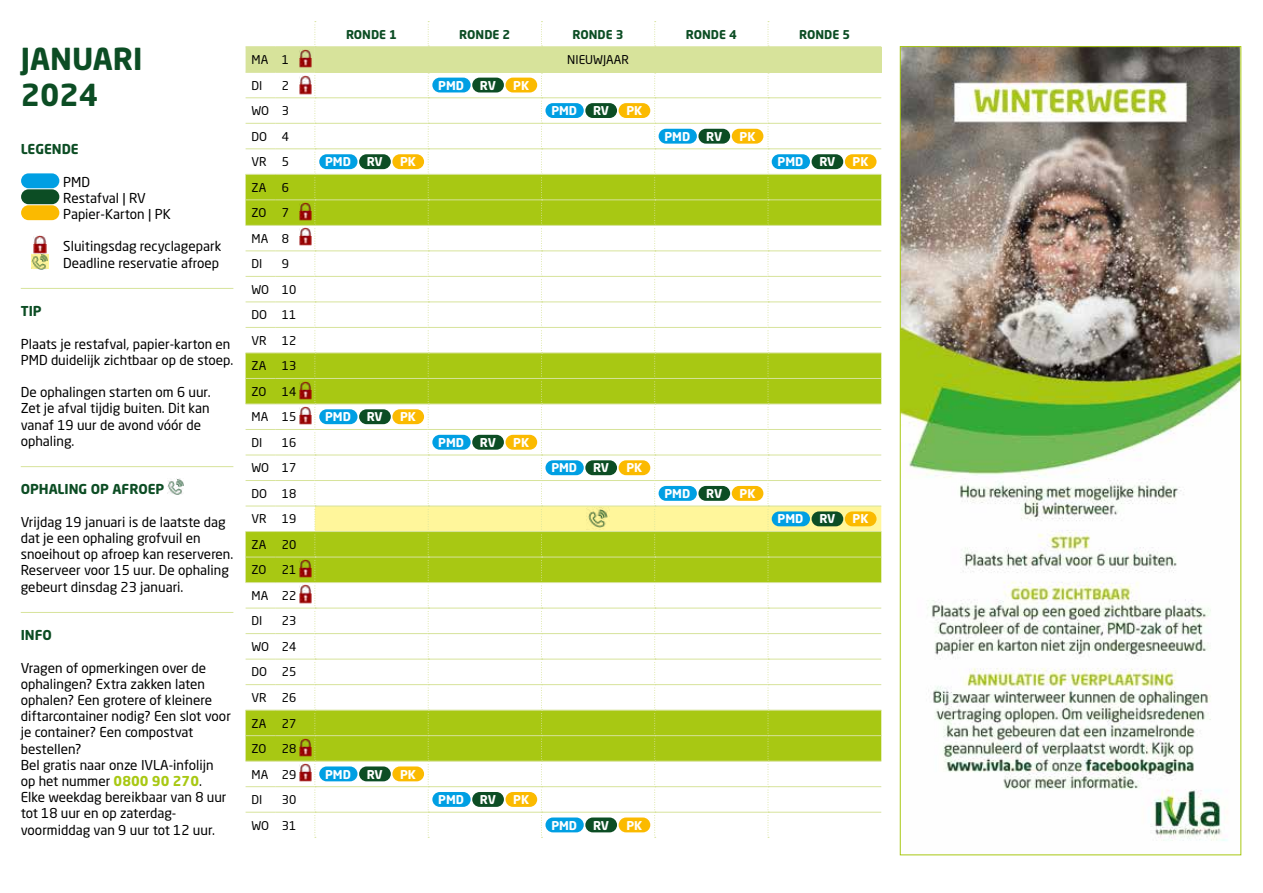
<style>
.page{position:relative;width:1263px;height:893px;background:#fff}
.page>*{position:absolute;margin:0;border:0;box-sizing:border-box;transform-origin:0 0}
.t1{font:700 30px/36px "Neo Sans W1 G";color:#0c4d24}
.t2{font:13.5px/16.2px "Neo Sans W1 G";color:#000}
.t3{font:700 13.5px "Neo Sans W1 G";color:#0c4d24}
.t4{font:12px/25.5px "Neo Sans W1 G";color:#000;text-align:justify}
.t5{font:700 12px "Neo Sans W1 G";color:#fff}
.t6{font:700 12px "Neo Sans W1 G";color:#0c4d24}
.s1{font-weight:700;color:#a8c813}
</style>
<div class="page">
<svg style="left:246px;top:21px;width:635px;height:817px"></svg>
<img style="left:902px;top:48px;width:337px;height:793px">
<div style="left:319px;top:154px;width:38px;height:15px;background:#009fe3;border-radius:7px"></div>
<div style="left:359px;top:154px;width:32px;height:15px;background:#0c4d24;border-radius:7px"></div>
<div style="left:392px;top:154px;width:32px;height:15px;background:#fbba00;border-radius:7px"></div>
<div style="left:432px;top:78px;width:39px;height:14px;background:#009fe3;border-radius:7px"></div>
<div style="left:472px;top:78px;width:32px;height:14px;background:#0c4d24;border-radius:7px"></div>
<div style="left:505px;top:78px;width:32px;height:14px;background:#fbba00;border-radius:7px"></div>
<div style="left:432px;top:435px;width:39px;height:15px;background:#009fe3;border-radius:7px"></div>
<div style="left:472px;top:435px;width:32px;height:15px;background:#0c4d24;border-radius:7px"></div>
<div style="left:505px;top:435px;width:32px;height:15px;background:#fbba00;border-radius:7px"></div>
<div style="left:432px;top:792px;width:39px;height:15px;background:#009fe3;border-radius:7px"></div>
<div style="left:472px;top:792px;width:32px;height:15px;background:#0c4d24;border-radius:7px"></div>
<div style="left:505px;top:792px;width:32px;height:15px;background:#fbba00;border-radius:7px"></div>
<div style="left:319px;top:409px;width:38px;height:15px;background:#009fe3;border-radius:7px"></div>
<div style="left:359px;top:409px;width:32px;height:15px;background:#0c4d24;border-radius:7px"></div>
<div style="left:392px;top:409px;width:32px;height:15px;background:#fbba00;border-radius:7px"></div>
<div style="left:319px;top:766px;width:38px;height:15px;background:#009fe3;border-radius:7px"></div>
<div style="left:359px;top:766px;width:32px;height:15px;background:#0c4d24;border-radius:7px"></div>
<div style="left:392px;top:766px;width:32px;height:15px;background:#fbba00;border-radius:7px"></div>
<div style="left:545px;top:103px;width:39px;height:15px;background:#009fe3;border-radius:7px"></div>
<div style="left:585px;top:103px;width:32px;height:15px;background:#0c4d24;border-radius:7px"></div>
<div style="left:619px;top:103px;width:31px;height:15px;background:#fbba00;border-radius:7px"></div>
<div style="left:545px;top:460px;width:39px;height:15px;background:#009fe3;border-radius:7px"></div>
<div style="left:585px;top:460px;width:32px;height:15px;background:#0c4d24;border-radius:7px"></div>
<div style="left:619px;top:460px;width:31px;height:15px;background:#fbba00;border-radius:7px"></div>
<div style="left:545px;top:817px;width:39px;height:15px;background:#009fe3;border-radius:7px"></div>
<div style="left:585px;top:817px;width:32px;height:15px;background:#0c4d24;border-radius:7px"></div>
<div style="left:619px;top:817px;width:31px;height:15px;background:#fbba00;border-radius:7px"></div>
<div style="left:659px;top:129px;width:38px;height:15px;background:#009fe3;border-radius:7px"></div>
<div style="left:698px;top:129px;width:32px;height:15px;background:#0c4d24;border-radius:7px"></div>
<div style="left:732px;top:129px;width:31px;height:15px;background:#fbba00;border-radius:7px"></div>
<div style="left:659px;top:486px;width:38px;height:15px;background:#009fe3;border-radius:7px"></div>
<div style="left:698px;top:486px;width:32px;height:15px;background:#0c4d24;border-radius:7px"></div>
<div style="left:732px;top:486px;width:31px;height:15px;background:#fbba00;border-radius:7px"></div>
<div style="left:772px;top:154px;width:38px;height:15px;background:#009fe3;border-radius:7px"></div>
<div style="left:811px;top:154px;width:32px;height:15px;background:#0c4d24;border-radius:7px"></div>
<div style="left:845px;top:154px;width:31px;height:15px;background:#fbba00;border-radius:7px"></div>
<div style="left:772px;top:511px;width:38px;height:15px;background:#009fe3;border-radius:7px"></div>
<div style="left:811px;top:511px;width:32px;height:15px;background:#0c4d24;border-radius:7px"></div>
<div style="left:845px;top:511px;width:31px;height:15px;background:#fbba00;border-radius:7px"></div>
<img style="left:299px;top:49px;width:13px;height:19px">
<img style="left:299px;top:76px;width:13px;height:18px">
<img style="left:299px;top:203px;width:13px;height:18px">
<img style="left:299px;top:382px;width:13px;height:18px">
<img style="left:299px;top:585px;width:13px;height:18px">
<img style="left:299px;top:739px;width:13px;height:18px">
<img style="left:299px;top:227px;width:13px;height:18px">
<img style="left:299px;top:406px;width:13px;height:18px">
<img style="left:299px;top:559px;width:13px;height:19px">
<img style="left:299px;top:763px;width:13px;height:18px">
<img style="left:587px;top:508px;width:22px;height:22px">
<div style="left:21px;top:173px;width:38px;height:15px;background:#009fe3;border-radius:7px"></div>
<div style="left:21px;top:189px;width:38px;height:15px;background:#0c4d24;border-radius:7px"></div>
<div style="left:21px;top:205px;width:38px;height:15px;background:#fbba00;border-radius:7px"></div>
<hr style="left:21px;top:288px;width:212px;height:1px;background:#d7e39b">
<hr style="left:21px;top:466px;width:212px;height:1px;background:#d7e39b">
<hr style="left:21px;top:612px;width:212px;height:1px;background:#d7e39b">
<img style="left:34px;top:235px;width:13px;height:18px">
<img style="left:32px;top:253px;width:17px;height:17px">
<img style="left:167px;top:478px;width:17px;height:17px">
<h1 class="t1" style="left:21px;top:40px;width:123px">JANUARI<br>2024</h1>
<p class="t3" style="left:21px;top:141px;width:60px">LEGENDE</p>
<p class="t2" style="left:63px;top:173px;width:109px">PMD<br>Restafval | RV<br>Papier-Karton | PK</p>
<p class="t2" style="left:63px;top:238px;width:160px">Sluitingsdag recyclagepark<br>Deadline reservatie afroep</p>
<p class="t3" style="left:21px;top:303px;width:22px">TIP</p>
<p class="t2" style="left:21px;top:335px;width:214px">Plaats je restafval, papier-karton en<br>PMD duidelijk zichtbaar op de stoep.</p>
<p class="t2" style="left:21px;top:384px;width:191px">De ophalingen starten om 6 uur.<br>Zet je afval tijdig buiten. Dit kan vanaf 19 uur de avond vóór de ophaling.</p>
<p class="t3" style="left:21px;top:481px;width:145px">OPHALING OP AFROEP</p>
<p class="t2" style="left:21px;top:514px;width:214px">Vrijdag 19 januari is de laatste dag dat je een ophaling grofvuil en snoeihout op afroep kan reserveren.<br>Reserveer voor 15 uur. De ophaling gebeurt dinsdag 23 januari.</p>
<p class="t3" style="left:21px;top:627px;width:33px">INFO</p>
<p class="t2" style="left:21px;top:659px;width:212px">Vragen of opmerkingen over de ophalingen? Extra zakken laten ophalen? Een grotere of kleinere diftarcontainer nodig? Een slot voor je container? Een compostvat bestellen?<br>Bel gratis naar onze IVLA-infolijn op het nummer <span class="s1">0800 90 270</span>.<br>Elke weekdag bereikbaar van 8 uur tot 18 uur en op zaterdag&shy;voormiddag van 9 uur tot 12 uur.</p>
<p class="t6" style="left:346px;top:26px;width:53px">RONDE 1</p>
<p class="t6" style="left:459px;top:26px;width:53px">RONDE 2</p>
<p class="t6" style="left:573px;top:26px;width:53px">RONDE 3</p>
<p class="t6" style="left:686px;top:26px;width:53px">RONDE 4</p>
<p class="t6" style="left:799px;top:26px;width:53px">RONDE 5</p>
<p class="t4" style="left:252px;top:47px;width:39px">MA 1</p>
<p class="t4" style="left:567px;top:47px;width:63px">NIEUWJAAR</p>
<p class="t4" style="left:252px;top:72px;width:12px">DI</p>
<p class="t5" style="left:438px;top:77px;width:27px">PMD</p>
<p class="t5" style="left:480px;top:77px;width:18px">RV</p>
<p class="t5" style="left:513px;top:77px;width:17px">PK</p>
<p class="t4" style="left:252px;top:72px;width:39px;text-indent:30px">2<br>WO 3<br>DO 4<br>VR 5<br>ZA</p>
<p class="t5" style="left:551px;top:103px;width:27px">PMD</p>
<p class="t5" style="left:593px;top:103px;width:18px">RV</p>
<p class="t5" style="left:626px;top:103px;width:17px">PK</p>
<p class="t5" style="left:325px;top:154px;width:27px">PMD</p>
<p class="t5" style="left:367px;top:154px;width:18px">RV</p>
<p class="t5" style="left:400px;top:154px;width:17px">PK</p>
<p class="t4" style="left:282px;top:174px;width:9px">6</p>
<p class="t4" style="left:252px;top:200px;width:16px">ZO</p>
<p class="t4" style="left:252px;top:200px;width:39px;text-indent:30px">7<br>MA 8<br>DI</p>
<p class="t4" style="left:252px;top:251px;width:46px;text-align:left;text-indent:30px">9<br>WO 10<br>DO 11<br>VR 12<br>ZA</p>
<p class="t4" style="left:282px;top:353px;width:16px">13</p>
<p class="t4" style="left:252px;top:378px;width:16px">ZO</p>
<p class="t4" style="left:252px;top:378px;width:46px;text-indent:30px">14<br>MA 15<br>DI</p>
<p class="t4" style="left:252px;top:429px;width:46px;text-indent:30px">16<br>WO 17<br>DO 18<br>VR 19<br>ZA</p>
<p class="t4" style="left:282px;top:532px;width:16px">20</p>
<p class="t4" style="left:252px;top:557px;width:16px">ZO</p>
<p class="t4" style="left:252px;top:557px;width:46px;text-indent:30px">21<br>MA 22<br>DI</p>
<p class="t4" style="left:252px;top:608px;width:46px;text-indent:30px">23<br>WO 24<br>DO 25<br>VR 26<br>ZA</p>
<p class="t4" style="left:282px;top:710px;width:16px">27</p>
<p class="t4" style="left:252px;top:736px;width:16px">ZO</p>
<p class="t4" style="left:252px;top:736px;width:46px;text-indent:30px">28<br>MA 29<br>DI</p>
<p class="t4" style="left:252px;top:787px;width:46px;text-align:right">30<br>WO 31</p>
<p class="t5" style="left:325px;top:409px;width:27px">PMD</p>
<p class="t5" style="left:367px;top:409px;width:18px">RV</p>
<p class="t5" style="left:400px;top:409px;width:17px">PK</p>
<p class="t5" style="left:438px;top:435px;width:27px">PMD</p>
<p class="t5" style="left:480px;top:435px;width:18px">RV</p>
<p class="t5" style="left:513px;top:435px;width:17px">PK</p>
<p class="t5" style="left:551px;top:460px;width:27px">PMD</p>
<p class="t5" style="left:593px;top:460px;width:18px">RV</p>
<p class="t5" style="left:626px;top:460px;width:17px">PK</p>
<p class="t5" style="left:325px;top:766px;width:27px">PMD</p>
<p class="t5" style="left:367px;top:766px;width:18px">RV</p>
<p class="t5" style="left:400px;top:766px;width:17px">PK</p>
<p class="t5" style="left:438px;top:792px;width:27px">PMD</p>
<p class="t5" style="left:480px;top:792px;width:18px">RV</p>
<p class="t5" style="left:513px;top:792px;width:17px">PK</p>
<p class="t5" style="left:551px;top:817px;width:27px">PMD</p>
<p class="t5" style="left:593px;top:817px;width:18px">RV</p>
<p class="t5" style="left:626px;top:817px;width:17px">PK</p>
<p class="t5" style="left:664px;top:129px;width:27px">PMD</p>
<p class="t5" style="left:706px;top:129px;width:18px">RV</p>
<p class="t5" style="left:739px;top:129px;width:17px">PK</p>
<p class="t5" style="left:664px;top:486px;width:27px">PMD</p>
<p class="t5" style="left:706px;top:486px;width:18px">RV</p>
<p class="t5" style="left:739px;top:486px;width:17px">PK</p>
<p class="t5" style="left:777px;top:154px;width:27px">PMD</p>
<p class="t5" style="left:819px;top:154px;width:18px">RV</p>
<p class="t5" style="left:853px;top:154px;width:17px">PK</p>
<p class="t5" style="left:777px;top:511px;width:27px">PMD</p>
<p class="t5" style="left:819px;top:511px;width:18px">RV</p>
<p class="t5" style="left:853px;top:511px;width:17px">PK</p>
</div>
